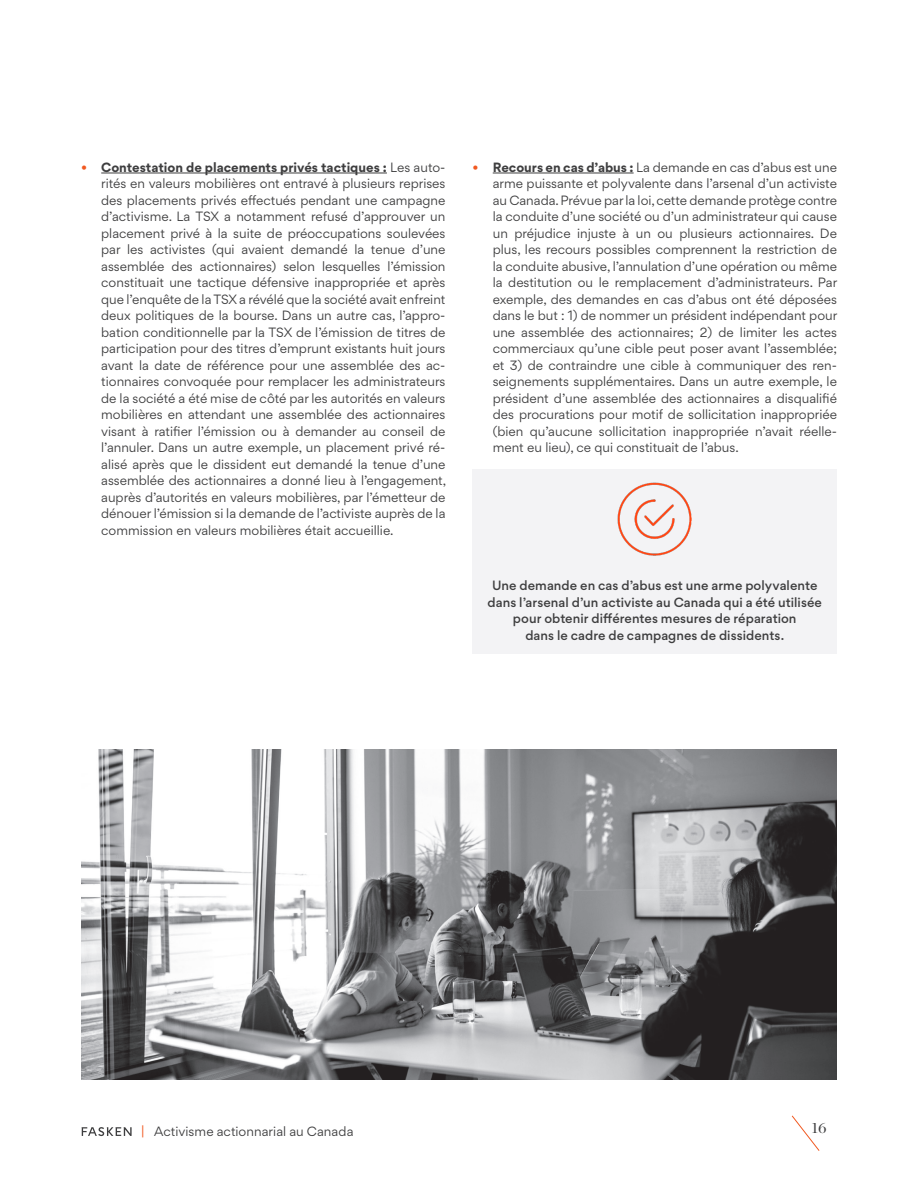
<style>
.page{position:relative;width:918px;height:1188px;background:#fff}
.page>*{position:absolute;margin:0;border:0;box-sizing:border-box;transform-origin:0 0}
.t1{font:15px "Chronicle Display";color:#3e3e3f}
.t2{font:12px/16.5px "Gordita";color:#3e3e3f;text-align:justify}
.Blue_Footnote{font:500 12px/16.5px "Gordita";letter-spacing:.005em;color:#3e3e3f;text-align:center}
.s1{color:#f15921}
.s2{font-weight:700}
</style>
<div class="page">
<svg style="left:791px;top:1115px;width:29px;height:36px"></svg>
<svg style="left:81px;top:1127px;width:51px;height:9px"></svg>
<hr style="left:101px;top:173px;width:286px;height:1px;background:#3e3e3f">
<hr style="left:493px;top:173px;width:141px;height:1px;background:#3e3e3f">
<div style="left:472px;top:469px;width:365px;height:184px;background:#f3f3f5"></div>
<img style="left:618px;top:482px;width:74px;height:74px">
<img style="left:81px;top:750px;width:756px;height:330px">
<p class="t2" style="left:101px;top:159px;width:347px;text-indent:-20px"><span class="s1">•</span> <span class="s2">Contestation de placements privés tactiques :</span> Les auto&shy;rités en valeurs mobilières ont entravé à plusieurs reprises des placements privés effectués pendant une campagne d’activisme. La TSX a notamment refusé d’approuver un placement privé à la suite de préoccupations soulevées par les activistes (qui avaient demandé la tenue d’une assemblée des actionnaires) selon lesquelles l’émission constituait une tactique défensive inappropriée et après que l’enquête de la TSX a révélé que la société avait enfreint deux politiques de la bourse. Dans un autre cas, l’appro&shy;bation conditionnelle par la TSX de l’émission de titres de participation pour des titres d’emprunt existants huit jours avant la date de référence pour une assemblée des ac&shy;tionnaires convoquée pour remplacer les administrateurs de la société a été mise de côté par les autorités en valeurs mobilières en attendant une assemblée des actionnaires visant à ratifier l’émission ou à demander au conseil de l’annuler. Dans un autre exemple, un placement privé ré&shy;alisé après que le dissident eut demandé la tenue d’une assemblée des actionnaires a donné lieu à l’engagement, auprès d’autorités en valeurs mobilières, par l’émetteur de dénouer l’émission si la demande de l’activiste auprès de la commission en valeurs mobilières était accueillie.</p>
<p class="t2" style="left:493px;top:159px;width:346px;text-indent:-20px"><span class="s1">•</span> <span class="s2">Recours en cas d’abus :</span> La demande en cas d’abus est une arme puissante et polyvalente dans l’arsenal d’un activiste au Canada. Prévue par la loi, cette demande protège contre la conduite d’une société ou d’un administrateur qui cause un préjudice injuste à un ou plusieurs actionnaires. De plus, les recours possibles comprennent la restriction de la conduite abusive, l’annulation d’une opération ou même la destitution ou le remplacement d’administrateurs. Par exemple, des demandes en cas d’abus ont été déposées dans le but : 1) de nommer un président indépendant pour une assemblée des actionnaires; 2) de limiter les actes commerciaux qu’une cible peut poser avant l’assemblée; et 3) de contraindre une cible à communiquer des ren&shy;seignements supplémentaires. Dans un autre exemple, le président d’une assemblée des actionnaires a disqualifié des procurations pour motif de sollicitation inappropriée (bien qu’aucune sollicitation inappropriée n’avait réelle&shy;ment eu lieu), ce qui constituait de l’abus.</p>
<p class="Blue_Footnote" style="left:488px;top:577px;width:336px">Une demande en cas d’abus est une arme polyvalente dans l’arsenal d’un activiste au Canada qui a été utilisée pour obtenir différentes mesures de réparation<br>dans le cadre de campagnes de dissidents.</p>
<p class="t2" style="left:141px;top:1123px;width:214px"><span class="s1">|</span> Activisme actionnarial au Canada</p>
<p class="t1" style="left:812px;top:1116px;width:16px">16</p>
</div>
